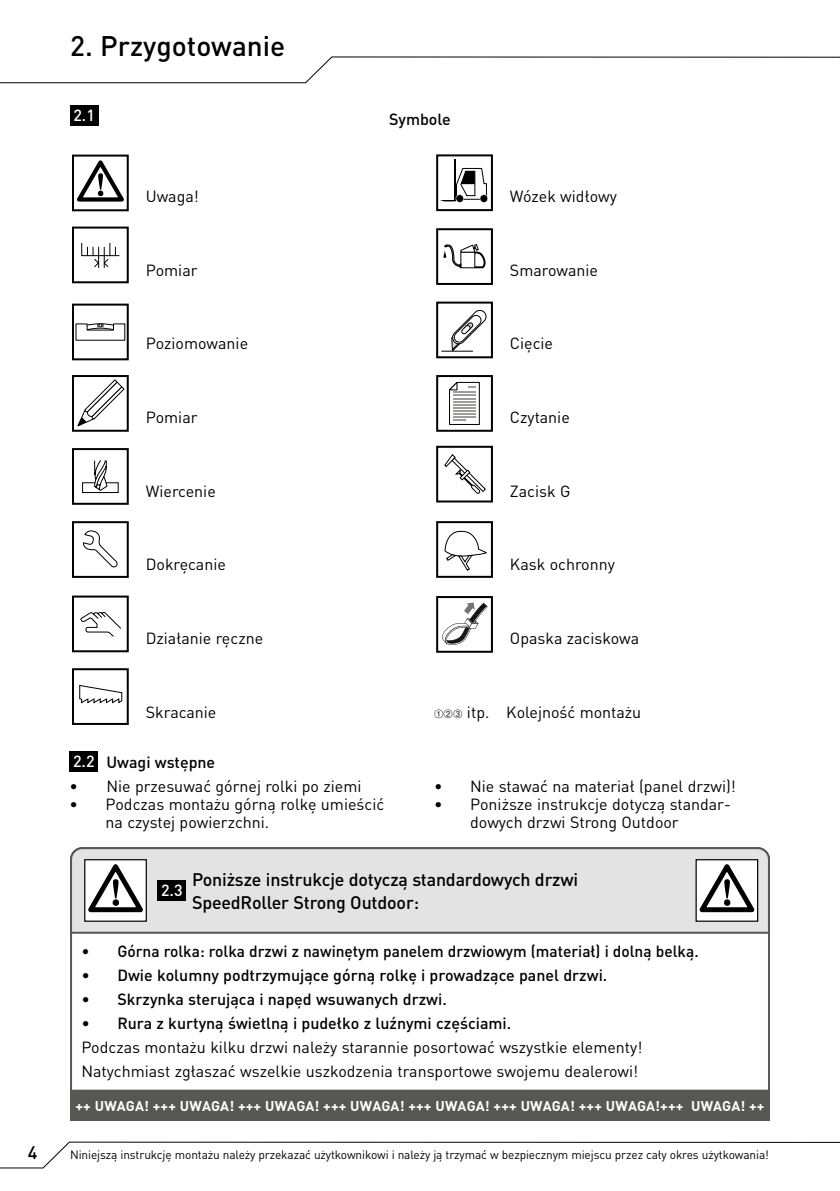
<style>
.page{position:relative;width:840px;height:1191px;background:#fff}
.page>*{position:absolute;margin:0;border:0;box-sizing:border-box;transform-origin:0 0}
.t1{font:500 28px "DIN";color:#000}
.t2{font:500 18px/23.4px "DIN";letter-spacing:-.01em;color:#000}
.t3{font:16px/18.4px "DIN";color:#000}
.t4{font:500 16px "DIN";color:#000}
.t5{font:500 16px "DIN";color:#fff}
.t6{font:700 14px "DIN";letter-spacing:.01em;color:#fff}
.t7{font:12px "DIN";letter-spacing:-.01em;color:#000}
.s1{font-weight:400}
.s2{font-weight:500}
</style>
<div class="page">
<svg style="left:0;top:56px;width:839px;height:27px"></svg>
<svg style="left:0;top:1141px;width:840px;height:27px"></svg>
<div style="left:70px;top:751px;width:28px;height:21px;background:#000"></div>
<div style="left:70px;top:105px;width:28px;height:21px;background:#000"></div>
<svg style="left:77px;top:160px;width:47px;height:42px"></svg>
<div style="left:72px;top:155px;width:57px;height:56px;border:2px solid #000"></div>
<svg style="left:81px;top:242px;width:39px;height:26px"></svg>
<div style="left:72px;top:226px;width:57px;height:57px;border:2px solid #000"></div>
<svg style="left:75px;top:323px;width:51px;height:18px"></svg>
<div style="left:72px;top:304px;width:57px;height:56px;border:2px solid #000"></div>
<svg style="left:77px;top:379px;width:48px;height:48px"></svg>
<div style="left:72px;top:375px;width:57px;height:57px;border:2px solid #000"></div>
<svg style="left:82px;top:460px;width:37px;height:33px"></svg>
<div style="left:72px;top:448px;width:57px;height:57px;border:2px solid #000"></div>
<svg style="left:83px;top:530px;width:35px;height:38px"></svg>
<div style="left:72px;top:521px;width:57px;height:57px;border:2px solid #000"></div>
<svg style="left:80px;top:612px;width:41px;height:25px"></svg>
<div style="left:72px;top:595px;width:57px;height:57px;border:2px solid #000"></div>
<svg style="left:79px;top:684px;width:44px;height:20px"></svg>
<div style="left:72px;top:668px;width:57px;height:57px;border:2px solid #000"></div>
<hr style="left:453px;top:159px;width:2px;height:42px;background:#000">
<svg style="left:440px;top:168px;width:47px;height:35px"></svg>
<div style="left:436px;top:154px;width:56px;height:57px;border:2px solid #000"></div>
<svg style="left:443px;top:244px;width:42px;height:24px"></svg>
<div style="left:436px;top:228px;width:56px;height:57px;border:2px solid #000"></div>
<svg style="left:451px;top:310px;width:35px;height:42px"></svg>
<hr style="left:441px;top:351px;width:31px;height:1px;background:#000">
<div style="left:436px;top:301px;width:56px;height:57px;border:2px solid #000"></div>
<svg style="left:449px;top:381px;width:30px;height:44px"></svg>
<div style="left:436px;top:375px;width:56px;height:57px;border:2px solid #000"></div>
<svg style="left:444px;top:454px;width:42px;height:40px"></svg>
<div style="left:436px;top:446px;width:56px;height:56px;border:2px solid #000"></div>
<svg style="left:444px;top:530px;width:43px;height:41px"></svg>
<div style="left:436px;top:521px;width:56px;height:57px;border:2px solid #000"></div>
<svg style="left:442px;top:602px;width:45px;height:43px"></svg>
<div style="left:436px;top:596px;width:56px;height:57px;border:2px solid #000"></div>
<svg style="left:70px;top:934px;width:700px;height:187px"></svg>
<svg style="left:70px;top:847px;width:700px;height:87px;background:#d8d8d8"></svg>
<div style="left:70px;top:1089px;width:699px;height:31px;background:#575756;border:2px solid #575756"></div>
<div style="left:85px;top:859px;width:61px;height:62px;background:#fff"></div>
<svg style="left:88px;top:864px;width:55px;height:48px"></svg>
<div style="left:84px;top:859px;width:63px;height:62px;border:1px solid #000"></div>
<div style="left:695px;top:859px;width:62px;height:62px;background:linear-gradient(to right,#fff,#fff)"></div>
<svg style="left:699px;top:864px;width:55px;height:48px"></svg>
<div style="left:157px;top:880px;width:29px;height:21px;background:#000"></div>
<h1 class="t1" style="left:70px;top:28px;width:216px">2. Przygotowanie</h1>
<p class="t5" style="left:73px;top:105px;width:23px">2.1</p>
<p class="t4" style="left:389px;top:109px;width:63px">Symbole</p>
<p class="t3" style="left:146px;top:187px;width:55px">Uwaga!</p>
<p class="t3" style="left:509px;top:187px;width:108px">Wózek widłowy</p>
<p class="t3" style="left:146px;top:260px;width:53px">Pomiar</p>
<p class="t3" style="left:509px;top:260px;width:89px">Smarowanie</p>
<p class="t3" style="left:146px;top:334px;width:104px">Poziomowanie</p>
<p class="t3" style="left:509px;top:334px;width:45px">Cięcie</p>
<p class="t3" style="left:146px;top:408px;width:53px">Pomiar</p>
<p class="t3" style="left:509px;top:408px;width:61px">Czytanie</p>
<p class="t3" style="left:146px;top:481px;width:71px">Wiercenie</p>
<p class="t3" style="left:509px;top:481px;width:62px">Zacisk G</p>
<p class="t3" style="left:146px;top:555px;width:82px">Dokręcanie</p>
<p class="t3" style="left:509px;top:555px;width:106px">Kask ochronny</p>
<p class="t3" style="left:146px;top:628px;width:119px">Działanie ręczne</p>
<p class="t3" style="left:509px;top:628px;width:131px">Opaska zaciskowa</p>
<p class="t3" style="left:146px;top:702px;width:72px">Skracanie</p>
<p class="t5" style="left:73px;top:751px;width:23px">2.2</p>
<p class="t4" style="left:106px;top:751px;width:110px">Uwagi wstępne</p>
<p class="t3" style="left:69px;top:776px;width:293px">• Nie przesuwać górnej rolki po ziemi</p>
<p class="t3" style="left:105px;top:794px;width:280px;text-indent:-36px">• Podczas montażu górną rolkę umieścić na czystej powierzchni.</p>
<p class="t3" style="left:434px;top:702px;width:208px">➀➁➂ itp. Kolejność montażu</p>
<p class="t3" style="left:434px;top:776px;width:303px">• Nie stawać na materiał (panel drzwi)!</p>
<p class="t3" style="left:470px;top:794px;width:262px;text-indent:-36px">• Poniższe instrukcje dotyczą standar&shy;dowych drzwi Strong Outdoor</p>
<p class="t2" style="left:192px;top:867px;width:387px">Poniższe instrukcje dotyczą standardowych drzwi<br>SpeedRoller Strong Outdoor:</p>
<p class="t4" style="left:81px;top:940px;width:618px"><span class="s1">•</span> Górna rolka: rolka drzwi z nawinętym panelem drzwiowym (materiał) i dolną belką.</p>
<p class="t4" style="left:81px;top:964px;width:527px"><span class="s1">•</span> Dwie kolumny podtrzymujące górną rolkę i prowadzące panel drzwi.</p>
<p class="t4" style="left:81px;top:988px;width:367px"><span class="s1">•</span> Skrzynka sterująca i napęd wsuwanych drzwi.</p>
<p class="t3" style="left:81px;top:1010px;width:562px;line-height:24px">• <span class="s2">Rura z kurtyną świetlną i pudełko z luźnymi częściami.<br></span>Podczas montażu kilku drzwi należy starannie posortować wszystkie elementy!<br>Natychmiast zgłaszać wszelkie uszkodzenia transportowe swojemu dealerowi!</p>
<p class="t6" style="left:75px;top:1096px;width:690px">++ UWAGA! +++ UWAGA! +++ UWAGA! +++ UWAGA! +++ UWAGA! +++ UWAGA! +++ UWAGA!+++ UWAGA! ++</p>
<p class="t5" style="left:161px;top:880px;width:23px">2.3</p>
<p class="t2" style="left:28px;top:1140px;width:11px">4</p>
<p class="t7" style="left:70px;top:1147px;width:700px">Niniejszą instrukcję montażu należy przekazać użytkownikowi i należy ją trzymać w bezpiecznym miejscu przez cały okres użytkowania!</p>
</div>
